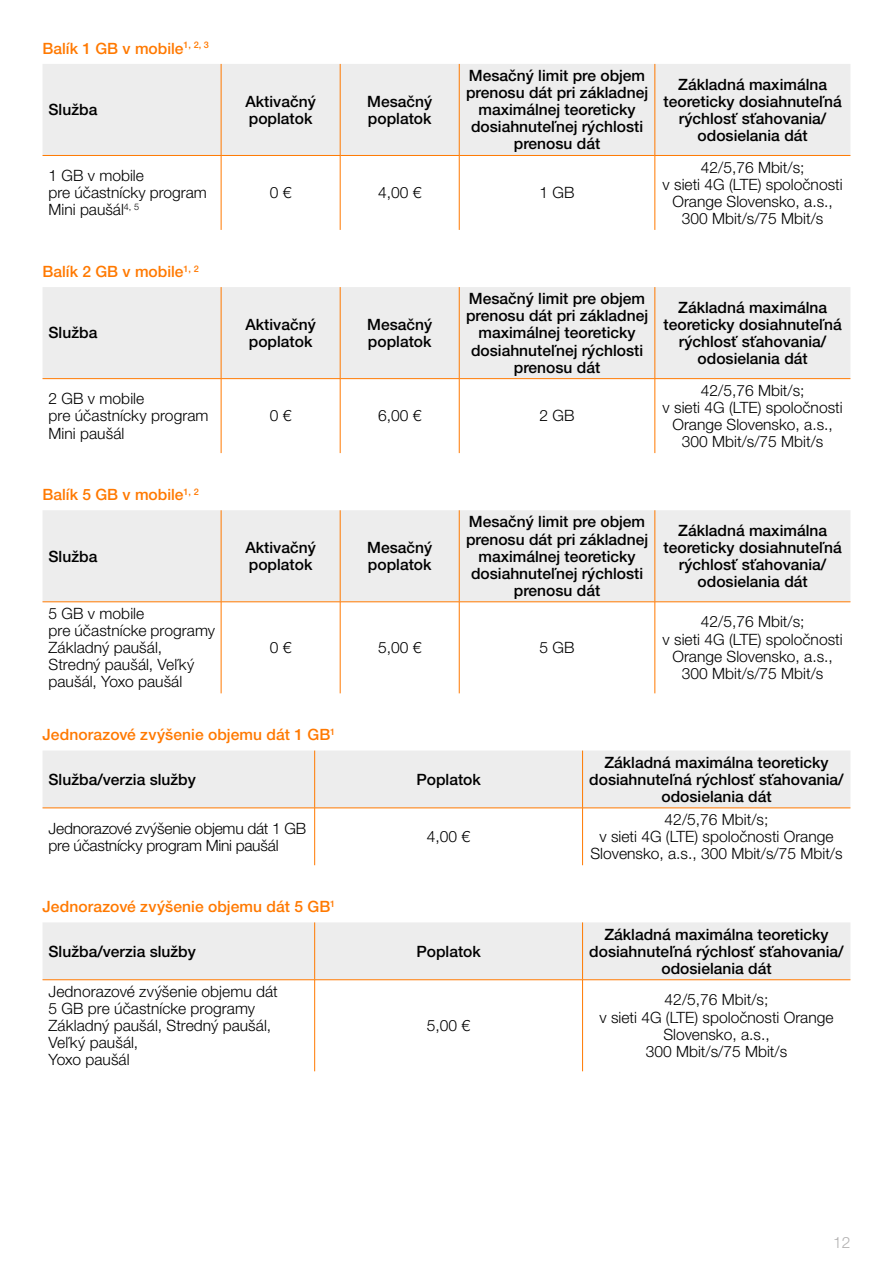
<style>
.page{position:relative;width:893px;height:1263px;background:#fff}
.page>*{position:absolute;margin:0;border:0;box-sizing:border-box;transform-origin:0 0}
.t1{font:500 15.6px/17.1px "Helvetica Neue LT Pro";color:#000;text-align:center}
.t2{font:300 15.6px/17.1px "Helvetica Neue LT Pro";color:#000}
.t3{font:500 15.6px "Helvetica Neue LT Pro";color:#ff7900}
.t4{font:300 15.6px "Helvetica Neue LT Pro";color:#b3b2b2}
</style>
<div class="page">
<div style="left:43px;top:64px;width:807px;height:91px;background:#ededed"></div>
<svg style="left:220px;top:156px;width:435px;height:74px"></svg>
<hr style="left:221px;top:64px;width:1px;height:91px;background:#ff7900">
<hr style="left:340px;top:64px;width:1px;height:91px;background:#ff7900">
<hr style="left:459px;top:64px;width:1px;height:91px;background:#ff7900">
<hr style="left:655px;top:64px;width:1px;height:91px;background:#ff7900">
<hr style="left:221px;top:156px;width:1px;height:74px;background:#ff7900">
<hr style="left:340px;top:156px;width:1px;height:74px;background:#ff7900">
<hr style="left:459px;top:156px;width:1px;height:74px;background:#ff7900">
<hr style="left:655px;top:156px;width:1px;height:74px;background:#ff7900">
<hr style="left:43px;top:155px;width:178px;height:1px;background:#ff7900">
<hr style="left:221px;top:155px;width:119px;height:1px;background:#ff7900">
<hr style="left:340px;top:155px;width:119px;height:1px;background:#ff7900">
<hr style="left:459px;top:155px;width:196px;height:1px;background:#ff7900">
<hr style="left:655px;top:155px;width:195px;height:1px;background:#ff7900">
<div style="left:43px;top:287px;width:807px;height:91px;background:#ededed"></div>
<svg style="left:43px;top:379px;width:807px;height:74px"></svg>
<hr style="left:221px;top:287px;width:1px;height:91px;background:#ff7900">
<hr style="left:340px;top:287px;width:1px;height:91px;background:#ff7900">
<hr style="left:459px;top:287px;width:1px;height:91px;background:#ff7900">
<hr style="left:655px;top:287px;width:1px;height:91px;background:#ff7900">
<hr style="left:43px;top:378px;width:178px;height:1px;background:#ff7900">
<hr style="left:221px;top:378px;width:119px;height:1px;background:#ff7900">
<hr style="left:340px;top:378px;width:119px;height:1px;background:#ff7900">
<hr style="left:459px;top:378px;width:196px;height:1px;background:#ff7900">
<hr style="left:655px;top:378px;width:195px;height:1px;background:#ff7900">
<hr style="left:221px;top:379px;width:1px;height:74px;background:#ff7900">
<hr style="left:340px;top:379px;width:1px;height:74px;background:#ff7900">
<hr style="left:459px;top:379px;width:1px;height:74px;background:#ff7900">
<hr style="left:655px;top:379px;width:1px;height:74px;background:#ff7900">
<div style="left:43px;top:510px;width:807px;height:91px;background:#ededed"></div>
<svg style="left:43px;top:602px;width:807px;height:91px"></svg>
<hr style="left:221px;top:510px;width:1px;height:92px;background:#ff7900">
<hr style="left:340px;top:510px;width:1px;height:92px;background:#ff7900">
<hr style="left:459px;top:510px;width:1px;height:92px;background:#ff7900">
<hr style="left:655px;top:510px;width:1px;height:92px;background:#ff7900">
<hr style="left:43px;top:601px;width:178px;height:1px;background:#ff7900">
<hr style="left:221px;top:601px;width:119px;height:1px;background:#ff7900">
<hr style="left:340px;top:601px;width:119px;height:1px;background:#ff7900">
<hr style="left:459px;top:601px;width:196px;height:1px;background:#ff7900">
<hr style="left:655px;top:601px;width:195px;height:1px;background:#ff7900">
<hr style="left:221px;top:602px;width:1px;height:91px;background:#ff7900">
<hr style="left:340px;top:602px;width:1px;height:91px;background:#ff7900">
<hr style="left:459px;top:602px;width:1px;height:91px;background:#ff7900">
<hr style="left:655px;top:602px;width:1px;height:91px;background:#ff7900">
<div style="left:43px;top:750px;width:807px;height:58px;background:#ededed"></div>
<hr style="left:314px;top:750px;width:1px;height:58px;background:#ff7900">
<hr style="left:582px;top:750px;width:1px;height:58px;background:#ff7900">
<hr style="left:43px;top:808px;width:272px;height:1px;background:#ff7900">
<hr style="left:315px;top:808px;width:268px;height:1px;background:#ff7900">
<hr style="left:583px;top:808px;width:267px;height:1px;background:#ff7900">
<hr style="left:314px;top:808px;width:1px;height:57px;background:#ff7900">
<hr style="left:582px;top:808px;width:1px;height:57px;background:#ff7900">
<div style="left:43px;top:922px;width:807px;height:57px;background:#ededed"></div>
<svg style="left:43px;top:980px;width:807px;height:91px"></svg>
<hr style="left:314px;top:922px;width:1px;height:57px;background:#ff7900">
<hr style="left:582px;top:922px;width:1px;height:57px;background:#ff7900">
<hr style="left:43px;top:979px;width:272px;height:1px;background:#ff7900">
<hr style="left:315px;top:979px;width:268px;height:1px;background:#ff7900">
<hr style="left:583px;top:979px;width:267px;height:1px;background:#ff7900">
<hr style="left:314px;top:980px;width:1px;height:91px;background:#ff7900">
<hr style="left:582px;top:980px;width:1px;height:91px;background:#ff7900">
<p class="t3" style="left:43px;top:39px;width:168px">Balík 1 GB v mobile<sup>1,</sup> <sup>2,</sup> <sup>3</sup></p>
<p class="t1" style="left:49px;top:101px;width:50px">Služba</p>
<p class="t1" style="left:246px;top:92px;width:72px;text-align:left">Aktivačný poplatok</p>
<p class="t1" style="left:367px;top:92px;width:67px;text-align:left">Mesačný poplatok</p>
<p class="t1" style="left:466px;top:67px;width:184px">Mesačný limit pre objem prenosu dát pri základnej maximálnej teoreticky dosiahnuteľnej rýchlosti prenosu dát</p>
<p class="t1" style="left:664px;top:75px;width:180px">Základná maximálna teoreticky dosiahnuteľná rýchlosť sťahovania/ odosielania dát</p>
<p class="t2" style="left:49px;top:167px;width:160px">1 GB v mobile<br>pre účastnícky program<br>Mini paušál<sup>4,</sup> <sup>5</sup></p>
<p class="t3" style="left:43px;top:262px;width:158px">Balík 2 GB v mobile<sup>1,</sup> <sup>2</sup></p>
<p class="t2" style="left:270px;top:184px;width:23px">0 €</p>
<p class="t2" style="left:378px;top:184px;width:45px">4,00 €</p>
<p class="t2" style="left:540px;top:184px;width:36px">1 GB</p>
<p class="t2" style="left:663px;top:158px;width:182px;text-align:center">42/5,76 Mbit/s;<br>v sieti 4G (LTE) spoločnosti<br>Orange Slovensko, a.s.,<br>300 Mbit/s/75 Mbit/s</p>
<p class="t1" style="left:49px;top:324px;width:50px">Služba</p>
<p class="t1" style="left:246px;top:316px;width:72px;text-align:left">Aktivačný poplatok</p>
<p class="t1" style="left:367px;top:316px;width:67px;text-align:left">Mesačný poplatok</p>
<p class="t1" style="left:466px;top:290px;width:184px">Mesačný limit pre objem prenosu dát pri základnej maximálnej teoreticky dosiahnuteľnej rýchlosti prenosu dát</p>
<p class="t1" style="left:664px;top:298px;width:180px">Základná maximálna teoreticky dosiahnuteľná rýchlosť sťahovania/ odosielania dát</p>
<p class="t2" style="left:49px;top:390px;width:162px">2 GB v mobile<br>pre účastnícky program<br>Mini paušál</p>
<p class="t3" style="left:43px;top:485px;width:158px">Balík 5 GB v mobile<sup>1,</sup> <sup>2</sup></p>
<p class="t2" style="left:270px;top:407px;width:23px">0 €</p>
<p class="t2" style="left:378px;top:407px;width:45px">6,00 €</p>
<p class="t2" style="left:540px;top:407px;width:36px">2 GB</p>
<p class="t2" style="left:663px;top:381px;width:182px;text-align:center">42/5,76 Mbit/s;<br>v sieti 4G (LTE) spoločnosti<br>Orange Slovensko, a.s.,<br>300 Mbit/s/75 Mbit/s</p>
<p class="t1" style="left:49px;top:547px;width:50px">Služba</p>
<p class="t1" style="left:246px;top:539px;width:72px;text-align:left">Aktivačný poplatok</p>
<p class="t1" style="left:367px;top:539px;width:67px;text-align:left">Mesačný poplatok</p>
<p class="t1" style="left:466px;top:513px;width:184px">Mesačný limit pre objem prenosu dát pri základnej maximálnej teoreticky dosiahnuteľnej rýchlosti prenosu dát</p>
<p class="t1" style="left:664px;top:522px;width:180px">Základná maximálna teoreticky dosiahnuteľná rýchlosť sťahovania/ odosielania dát</p>
<p class="t2" style="left:49px;top:604px;width:168px">5 GB v mobile<br>pre účastnícke programy<br>Základný paušál,<br>Stredný paušál, Veľký paušál, Yoxo paušál</p>
<p class="t2" style="left:270px;top:639px;width:23px">0 €</p>
<p class="t2" style="left:378px;top:639px;width:45px">5,00 €</p>
<p class="t2" style="left:540px;top:639px;width:36px">5 GB</p>
<p class="t3" style="left:43px;top:725px;width:294px">Jednorazové zvýšenie objemu dát 1 GB<sup>1</sup></p>
<p class="t1" style="left:49px;top:770px;width:149px">Služba/verzia služby</p>
<p class="t1" style="left:416px;top:770px;width:66px">Poplatok</p>
<p class="t2" style="left:49px;top:819px;width:259px">Jednorazové zvýšenie objemu dát 1 GB pre účastnícky program Mini paušál</p>
<p class="t2" style="left:427px;top:828px;width:45px">4,00 €</p>
<p class="t3" style="left:43px;top:897px;width:294px">Jednorazové zvýšenie objemu dát 5 GB<sup>1</sup></p>
<p class="t1" style="left:49px;top:942px;width:149px">Služba/verzia služby</p>
<p class="t1" style="left:416px;top:942px;width:66px">Poplatok</p>
<p class="t2" style="left:49px;top:982px;width:231px">Jednorazové zvýšenie objemu dát<br>5 GB pre účastnícke programy<br>Základný paušál, Stredný paušál,<br>Veľký paušál,<br>Yoxo paušál</p>
<p class="t2" style="left:427px;top:1017px;width:45px">5,00 €</p>
<p class="t2" style="left:663px;top:613px;width:182px;text-align:center">42/5,76 Mbit/s;<br>v sieti 4G (LTE) spoločnosti<br>Orange Slovensko, a.s.,<br>300 Mbit/s/75 Mbit/s</p>
<p class="t1" style="left:589px;top:753px;width:256px">Základná maximálna teoreticky dosiahnuteľná rýchlosť sťahovania/ odosielania dát</p>
<p class="t2" style="left:590px;top:811px;width:254px;text-align:center">42/5,76 Mbit/s;<br>v sieti 4G (LTE) spoločnosti Orange<br>Slovensko, a.s., 300 Mbit/s/75 Mbit/s</p>
<p class="t1" style="left:589px;top:925px;width:256px">Základná maximálna teoreticky dosiahnuteľná rýchlosť sťahovania/ odosielania dát</p>
<p class="t2" style="left:599px;top:991px;width:236px;text-align:center">42/5,76 Mbit/s;<br>v sieti 4G (LTE) spoločnosti Orange<br>Slovensko, a.s.,<br>300 Mbit/s/75 Mbit/s</p>
<p class="t4" style="left:833px;top:1233px;width:19px">12</p>
</div>
